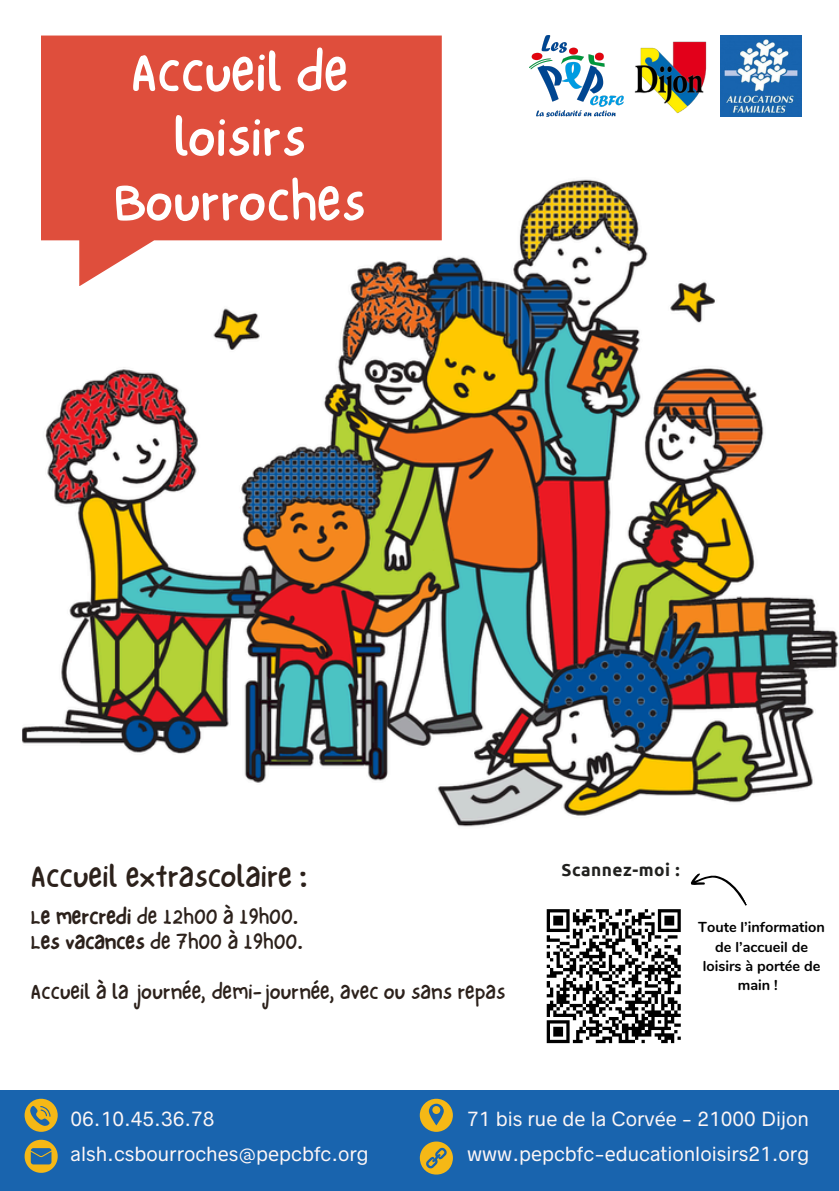
<style>
.page{position:relative;width:839px;height:1191px;background:#fff}
.page>*{position:absolute;margin:0;border:0;box-sizing:border-box;transform-origin:0 0}
.t1{font:56.2px/64.8px "NF One Little Font Regular";color:#fff;text-align:center}
.t2{font:32.2px "NF One Little Font Regular";color:#2c211b}
.t3{font:22.2px/25.2px "NF One Little Font Regular";color:#2c211b}
.t4{font:18.4px/34.4px "Radnika Next";color:#fdf6f6}
.t5{font:700 17.2px "Ubuntu";letter-spacing:.03em;color:#21211f}
.t6{font:700 14.4px/19.4px "Nunito";color:#000;text-align:center}
.s1{font-family:"NF One Little Font Bold"}
</style>
<div class="page">
<div style="left:0;top:1090px;width:838px;height:101px;background:#1964ae"></div>
<img style="left:22px;top:175px;width:816px;height:652px">
<svg style="left:41px;top:36px;width:400px;height:250px;background:#e26859"></svg>
<img style="left:529px;top:36px;width:94px;height:81px">
<svg style="left:25px;top:1099px;width:33px;height:33px"></svg>
<svg style="left:25px;top:1140px;width:33px;height:33px"></svg>
<svg style="left:420px;top:1099px;width:33px;height:33px"></svg>
<svg style="left:420px;top:1142px;width:33px;height:32px"></svg>
<img style="left:720px;top:36px;width:81px;height:81px">
<img style="left:634px;top:41px;width:73px;height:73px">
<svg style="left:546px;top:873px;width:201px;height:171px"></svg>
<p class="t1" style="left:113px;top:39px;width:253px">Accueil de loisirs<br>Bourroches</p>
<h3 class="t2" style="left:31px;top:857px;width:279px">Accueil extrascolaire :</h3>
<h4 class="t3" style="left:31px;top:904px;width:274px">L<span class="s1">e mercredi</span> de 12h00 à 19h00.<br>L<span class="s1">es vacances</span> de 7h00 à 19h00.</h4>
<p class="t3" style="left:31px;top:979px;width:476px">Accueil à la journée, demi-journée, avec ou sans repas</p>
<h2 class="t5" style="left:561px;top:860px;width:120px">Scannez-moi :</h2>
<h3 class="t6" style="left:698px;top:918px;width:128px">Toute l’information de l’accueil de loisirs à portée de main !</h3>
<p class="t4" style="left:71px;top:1102px;width:300px">06.10.45.36.78 alsh.csbourroches@pepcbfc.org</p>
<p class="t4" style="left:467px;top:1102px;width:343px">71 bis rue de la Corvée - 21000 Dijon www.pepcbfc-educationloisirs21.org</p>
</div>
